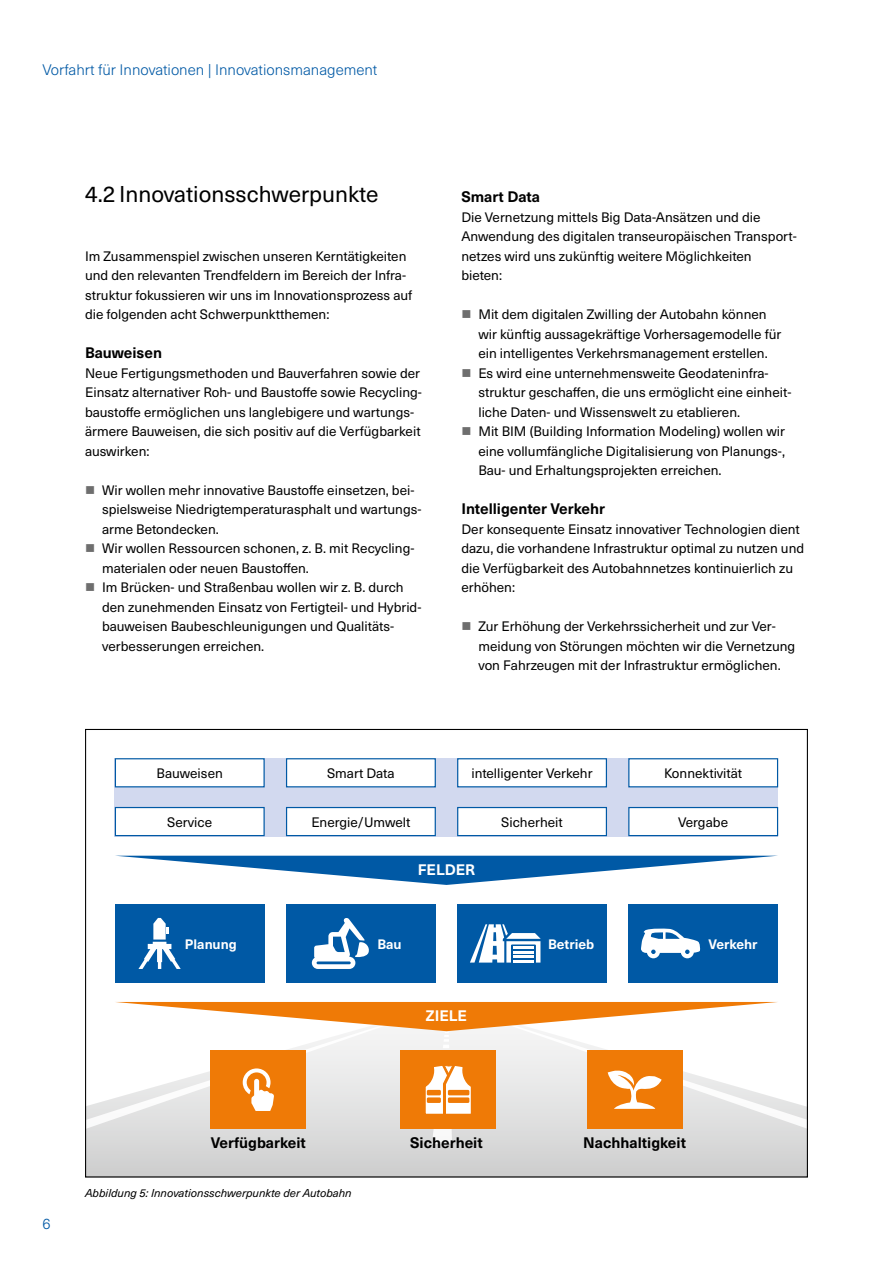
<style>
.page{position:relative;width:893px;height:1263px;background:#fff}
.page>*{position:absolute;margin:0;border:0;box-sizing:border-box;transform-origin:0 0}
.t1{font:22.5px "Neue Haas Unica W1 G";color:#000}
.t2{font:700 15px "Neue Haas Unica W1 G";color:#000}
.t3{font:300 15px "Neue Haas Unica W1 G";color:#0059a5}
.t4{font:700 15px "Neue Haas Unica W1 G";color:#fff}
.t5{font:13.5px/19.5px "Neue Haas Unica W1 G";color:#000}
.t6{font:700 13.5px "Neue Haas Unica W1 G";color:#fff}
.t7{font:italic 11.25px "Neue Haas Unica W1 G";color:#000}
</style>
<div class="page">
<div style="left:87px;top:1144px;width:719px;height:31px;background:#d2d3d3"></div>
<div style="left:115px;top:758px;width:663px;height:78px;background:#d2d9ef"></div>
<div style="left:115px;top:759px;width:149px;height:28px;background:#fff"></div>
<div style="left:115px;top:758px;width:150px;height:29px;border:1px solid #0059a5"></div>
<div style="left:287px;top:759px;width:148px;height:28px;background:#fff"></div>
<div style="left:286px;top:758px;width:150px;height:29px;border:1px solid #0059a5"></div>
<div style="left:115px;top:807px;width:149px;height:28px;background:#fff"></div>
<div style="left:115px;top:807px;width:150px;height:29px;border:1px solid #0059a5"></div>
<div style="left:287px;top:807px;width:148px;height:28px;background:#fff"></div>
<div style="left:286px;top:807px;width:150px;height:29px;border:1px solid #0059a5"></div>
<div style="left:458px;top:759px;width:148px;height:28px;background:#fff"></div>
<div style="left:457px;top:758px;width:150px;height:29px;border:1px solid #0059a5"></div>
<div style="left:629px;top:759px;width:149px;height:28px;background:#fff"></div>
<div style="left:628px;top:758px;width:150px;height:29px;border:1px solid #0059a5"></div>
<div style="left:458px;top:807px;width:148px;height:28px;background:#fff"></div>
<div style="left:457px;top:807px;width:150px;height:29px;border:1px solid #0059a5"></div>
<div style="left:629px;top:807px;width:149px;height:28px;background:#fff"></div>
<div style="left:628px;top:807px;width:150px;height:29px;border:1px solid #0059a5"></div>
<div style="left:115px;top:904px;width:150px;height:78px;background:#0059a5"></div>
<div style="left:286px;top:904px;width:150px;height:78px;background:#0059a5"></div>
<div style="left:457px;top:904px;width:150px;height:78px;background:#0059a5"></div>
<div style="left:628px;top:904px;width:150px;height:78px;background:#0059a5"></div>
<svg style="left:312px;top:918px;width:57px;height:51px"></svg>
<svg style="left:138px;top:918px;width:43px;height:51px"></svg>
<svg style="left:641px;top:928px;width:59px;height:30px"></svg>
<svg style="left:470px;top:924px;width:71px;height:38px"></svg>
<svg style="left:119px;top:856px;width:655px;height:29px"></svg>
<svg style="left:85px;top:1002px;width:723px;height:142px"></svg>
<p class="t3" style="left:43px;top:59px;width:336px">Vorfahrt für Innovationen | Innovationsmanagement</p>
<h1 class="t1" style="left:85px;top:178px;width:295px">4.2 Innovationsschwerpunkte</h1>
<p class="t5" style="left:85px;top:246px;width:329px">Im Zusammenspiel zwischen unseren Kerntätigkeiten und den relevanten Trendfeldern im Bereich der Infra&shy;struktur fokussieren wir uns im Innovationsprozess auf die folgenden acht Schwerpunktthemen:</p>
<p class="t2" style="left:85px;top:342px;width:79px">Bauweisen</p>
<p class="t5" style="left:85px;top:363px;width:338px">Neue Fertigungsmethoden und Bauverfahren sowie der Einsatz alternativer Roh- und Baustoffe sowie Recycling&shy;baustoffe ermöglichen uns langlebigere und wartungs&shy;ärmere Bauweisen, die sich positiv auf die Verfügbarkeit auswirken:</p>
<p class="t5" style="left:102px;top:480px;width:321px">Wir wollen mehr innovative Baustoffe einsetzen, bei&shy;spielsweise Niedrigtemperaturasphalt und wartungs&shy;arme Betondecken.<br>Wir wollen Ressourcen schonen, z. B. mit Recycling&shy;materialen oder neuen Baustoffen.<br>Im Brücken- und Straßenbau wollen wir z. B. durch den zunehmenden Einsatz von Fertigteil- und Hybrid&shy;bauweisen Baubeschleunigungen und Qualitäts&shy;verbesserungen erreichen.</p>
<p class="t5" style="left:157px;top:763px;width:68px">Bauweisen</p>
<p class="t5" style="left:327px;top:763px;width:69px">Smart Data</p>
<p class="t5" style="left:167px;top:811px;width:46px">Service</p>
<p class="t5" style="left:311px;top:811px;width:100px">Energie/Umwelt</p>
<p class="t2" style="left:461px;top:186px;width:80px">Smart Data</p>
<p class="t5" style="left:461px;top:207px;width:336px">Die Vernetzung mittels Big Data-Ansätzen und die Anwendung des digitalen transeuropäischen Transport&shy;netzes wird uns zukünftig weitere Möglichkeiten<br>bieten:</p>
<p class="t5" style="left:478px;top:304px;width:315px">Mit dem digitalen Zwilling der Autobahn können<br>wir künftig aussagekräftige Vorhersagemodelle für ein intelligentes Verkehrsmanagement erstellen.<br>Es wird eine unternehmensweite Geodateninfra&shy;struktur geschaffen, die uns ermöglicht eine einheit&shy;liche Daten- und Wissenswelt zu etablieren.<br>Mit BIM (Building Information Modeling) wollen wir eine vollumfängliche Digitalisierung von Planungs-, Bau- und Erhaltungsprojekten erreichen.</p>
<p class="t2" style="left:461px;top:498px;width:145px">Intelligenter Verkehr</p>
<p class="t5" style="left:461px;top:519px;width:344px">Der konsequente Einsatz innovativer Technologien dient dazu, die vorhandene Infrastruktur optimal zu nutzen und die Verfügbarkeit des Autobahnnetzes kontinuierlich zu erhöhen:</p>
<p class="t5" style="left:478px;top:616px;width:318px">Zur Erhöhung der Verkehrssicherheit und zur Ver&shy;meidung von Störungen möchten wir die Vernetzung von Fahrzeugen mit der Infrastruktur ermöglichen.</p>
<p class="t5" style="left:471px;top:763px;width:123px">intelligenter Verkehr</p>
<p class="t5" style="left:664px;top:763px;width:80px">Konnektivität</p>
<p class="t5" style="left:501px;top:811px;width:63px">Sicherheit</p>
<p class="t5" style="left:678px;top:811px;width:51px">Vergabe</p>
<p class="t4" style="left:418px;top:858px;width:59px">FELDER</p>
<p class="t6" style="left:185px;top:933px;width:53px">Planung</p>
<p class="t6" style="left:377px;top:933px;width:26px">Bau</p>
<p class="t6" style="left:548px;top:933px;width:48px">Betrieb</p>
<p class="t6" style="left:709px;top:933px;width:50px">Verkehr</p>
<p class="t4" style="left:426px;top:1005px;width:43px">ZIELE</p>
<p class="t2" style="left:211px;top:1131px;width:97px">Verfügbarkeit</p>
<p class="t2" style="left:410px;top:1131px;width:74px">Sicherheit</p>
<p class="t2" style="left:583px;top:1131px;width:104px">Nachhaltigkeit</p>
<p class="t3" style="left:43px;top:1213px;width:10px">6</p>
<p class="t7" style="left:85px;top:1185px;width:268px">Abbildung 5: Innovationsschwerpunkte der Autobahn</p>
</div>
